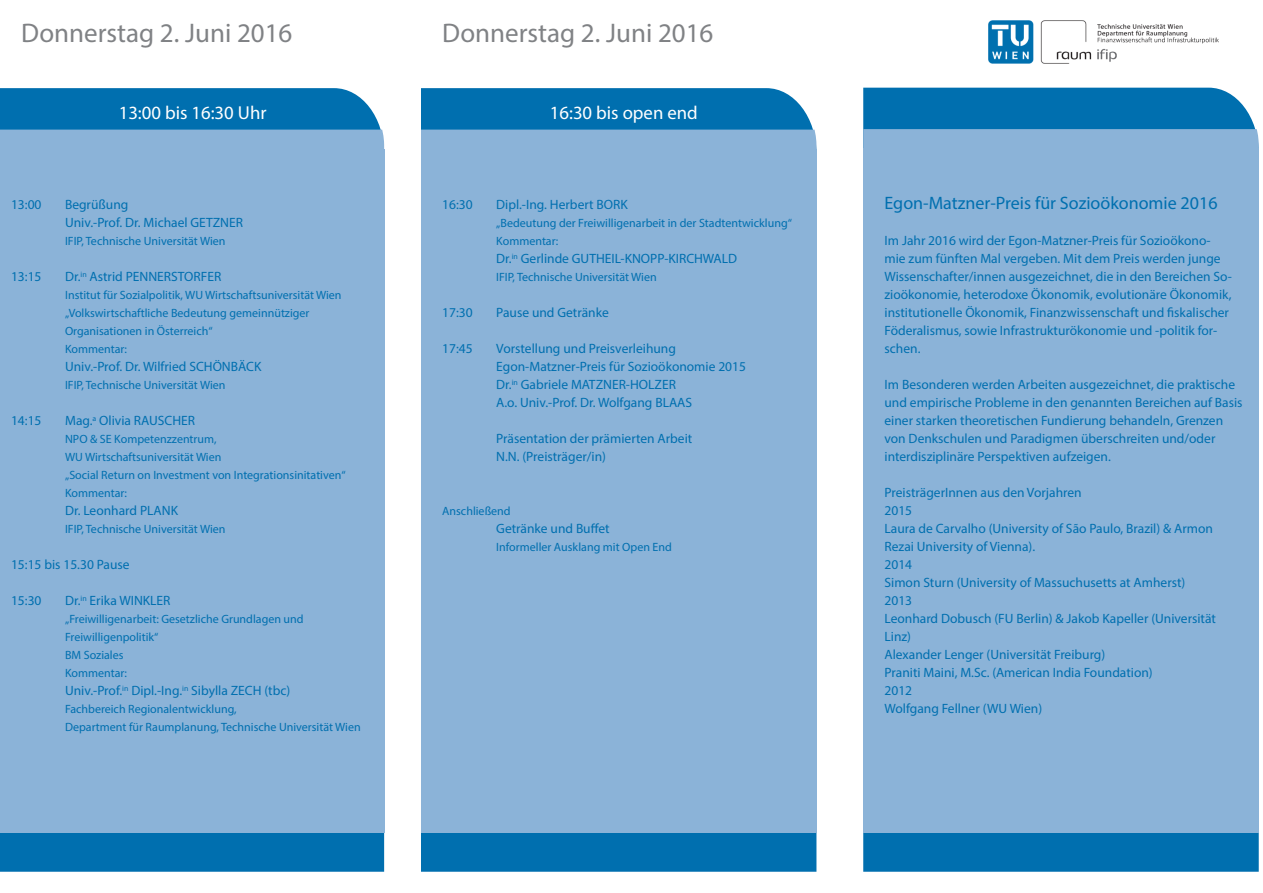
<style>
.page{position:relative;width:1263px;height:893px;background:#fff}
.page>*{position:absolute;margin:0;border:0;box-sizing:border-box;transform-origin:0 0}
.t1{font:27px "Myriad Pro";color:#808285}
.t2{font:18.75px "Myriad Pro";color:#fff}
.t3{font:18px "Myriad Pro";color:#006faf}
.t4{font:13.5px/18px "Myriad Pro";color:#006faf}
.t5{font:12px/18px "Myriad Pro";color:#006faf}
</style>
<div class="page">
<div style="left:0;top:88px;width:384px;height:784px;background:#006faf"></div>
<div style="left:0;top:149px;width:384px;height:684px;background:#8bb3d8"></div>
<div style="left:0;top:130px;width:384px;height:19px;background:#8bb3d8"></div>
<div style="left:421px;top:88px;width:395px;height:784px;background:#006faf"></div>
<div style="left:421px;top:149px;width:395px;height:684px;background:#8bb3d8"></div>
<div style="left:421px;top:130px;width:395px;height:19px;background:#8bb3d8"></div>
<div style="left:863px;top:88px;width:396px;height:784px;background:#006faf"></div>
<div style="left:863px;top:148px;width:396px;height:685px;background:#8bb3d8"></div>
<div style="left:863px;top:129px;width:396px;height:19px;background:#8bb3d8"></div>
<img style="left:988px;top:21px;width:231px;height:43px">
<p class="t1" style="left:21px;top:16px;width:273px">Donnerstag 2. Juni 2016</p>
<p class="t1" style="left:442px;top:16px;width:273px">Donnerstag 2. Juni 2016</p>
<p class="t2" style="left:119px;top:101px;width:149px">13:00 bis 16:30 Uhr</p>
<p class="t4" style="left:11px;top:196px;width:32px">13:00</p>
<p class="t4" style="left:65px;top:196px;width:65px">Begrüßung</p>
<p class="t4" style="left:65px;top:214px;width:180px">Univ.-Prof. Dr. Michael GETZNER</p>
<p class="t5" style="left:65px;top:232px;width:162px">IFIP, Technische Universität Wien</p>
<p class="t4" style="left:11px;top:268px;width:32px">13:15</p>
<p class="t4" style="left:65px;top:268px;width:158px">Dr.<sup>in</sup> Astrid PENNERSTORFER</p>
<p class="t5" style="left:65px;top:286px;width:278px">Institut für Sozialpolitik, WU Wirtschaftsuniversität Wien</p>
<p class="t5" style="left:65px;top:304px;width:246px">„Volkswirtschaftliche Bedeutung gemeinnütziger<br>Organisationen in Österreich“</p>
<p class="t5" style="left:65px;top:340px;width:64px">Kommentar:</p>
<p class="t4" style="left:65px;top:358px;width:198px">Univ.-Prof. Dr. Wilfried SCHÖNBÄCK</p>
<p class="t5" style="left:65px;top:376px;width:162px">IFIP, Technische Universität Wien</p>
<p class="t4" style="left:11px;top:412px;width:32px">14:15</p>
<p class="t4" style="left:65px;top:412px;width:132px">Mag.<sup>a</sup> Olivia RAUSCHER</p>
<p class="t5" style="left:65px;top:430px;width:158px">NPO &amp; SE Kompetenzzentrum,<br>WU Wirtschaftsuniversität Wien</p>
<p class="t5" style="left:65px;top:466px;width:282px">„Social Return on Investment von Integrationsinitativen“<br>Kommentar:</p>
<p class="t4" style="left:65px;top:502px;width:114px">Dr. Leonhard PLANK</p>
<p class="t5" style="left:65px;top:520px;width:162px">IFIP, Technische Universität Wien</p>
<p class="t4" style="left:11px;top:556px;width:120px">15:15 bis 15.30 Pause</p>
<p class="t4" style="left:11px;top:592px;width:32px">15:30</p>
<p class="t4" style="left:65px;top:592px;width:107px">Dr.<sup>in</sup> Erika WINKLER</p>
<p class="t5" style="left:65px;top:610px;width:240px">„Freiwilligenarbeit: Gesetzliche Grundlagen und<br>Freiwilligenpolitik“</p>
<p class="t5" style="left:65px;top:646px;width:64px">BM Soziales<br>Kommentar:</p>
<p class="t4" style="left:65px;top:682px;width:227px">Univ.-Prof.<sup>in</sup> Dipl.-Ing.<sup>in</sup> Sibylla ZECH (tbc)</p>
<p class="t5" style="left:65px;top:700px;width:297px">Fachbereich Regionalentwicklung,<br>Department für Raumplanung, Technische Universität Wien</p>
<p class="t2" style="left:550px;top:101px;width:149px">16:30 bis open end</p>
<p class="t4" style="left:442px;top:196px;width:32px">16:30</p>
<p class="t4" style="left:496px;top:196px;width:133px">Dipl.-Ing. Herbert BORK</p>
<p class="t5" style="left:496px;top:214px;width:297px">„Bedeutung der Freiwilligenarbeit in der Stadtentwicklung“</p>
<p class="t5" style="left:496px;top:232px;width:64px">Kommentar:</p>
<p class="t4" style="left:496px;top:250px;width:242px">Dr.<sup>in</sup> Gerlinde GUTHEIL-KNOPP-KIRCHWALD</p>
<p class="t5" style="left:496px;top:268px;width:162px">IFIP, Technische Universität Wien</p>
<p class="t4" style="left:442px;top:304px;width:32px">17:30</p>
<p class="t4" style="left:496px;top:304px;width:114px">Pause und Getränke</p>
<p class="t4" style="left:442px;top:340px;width:32px">17:45</p>
<p class="t4" style="left:496px;top:340px;width:251px">Vorstellung und Preisverleihung<br>Egon-Matzner-Preis für Sozioökonomie 2015</p>
<p class="t4" style="left:496px;top:376px;width:197px">Dr.<sup>in</sup> Gabriele MATZNER-HOLZER<br>A.o. Univ.-Prof. Dr. Wolfgang BLAAS</p>
<p class="t4" style="left:496px;top:430px;width:198px">Präsentation der prämierten Arbeit</p>
<p class="t4" style="left:496px;top:448px;width:111px">N.N. (Preisträger/in)</p>
<p class="t5" style="left:442px;top:502px;width:70px">Anschließend</p>
<p class="t4" style="left:496px;top:520px;width:115px">Getränke und Buffet</p>
<p class="t5" style="left:496px;top:538px;width:177px">Informeller Ausklang mit Open End</p>
<p class="t3" style="left:884px;top:192px;width:335px">Egon-Matzner-Preis für Sozioökonomie 2016</p>
<p class="t4" style="left:884px;top:231px;width:349px">Im Jahr 2016 wird der Egon-Matzner-Preis für Sozioökono&shy;mie zum fünften Mal vergeben. Mit dem Preis werden junge Wissenschafter/innen ausgezeichnet, die in den Bereichen So&shy;zioökonomie, heterodoxe Ökonomik, evolutionäre Ökonomik, institutionelle Ökonomik, Finanzwissenschaft und fiskalischer Föderalismus, sowie Infrastrukturökonomie und -politik for&shy;schen.</p>
<p class="t4" style="left:884px;top:375px;width:359px">Im Besonderen werden Arbeiten ausgezeichnet, die praktische und empirische Probleme in den genannten Bereichen auf Basis einer starken theoretischen Fundierung behandeln, Grenzen von Denkschulen und Paradigmen überschreiten und/oder interdisziplinäre Perspektiven aufzeigen.</p>
<p class="t4" style="left:884px;top:483px;width:199px">PreisträgerInnen aus den Vorjahren</p>
<p class="t4" style="left:884px;top:501px;width:330px">2015<br>Laura de Carvalho (University of São Paulo, Brazil) &amp; Armon<br>Rezai University of Vienna).</p>
<p class="t4" style="left:884px;top:555px;width:29px">2014</p>
<p class="t4" style="left:884px;top:573px;width:302px">Simon Sturn (University of Massuchusetts at Amherst)<br>2013</p>
<p class="t4" style="left:884px;top:609px;width:333px">Leonhard Dobusch (FU Berlin) &amp; Jakob Kapeller (Universität<br>Linz)<br>Alexander Lenger (Universität Freiburg)<br>Praniti Maini, M.Sc. (American India Foundation)<br>2012</p>
<p class="t4" style="left:884px;top:699px;width:159px">Wolfgang Fellner (WU Wien)</p>
</div>
